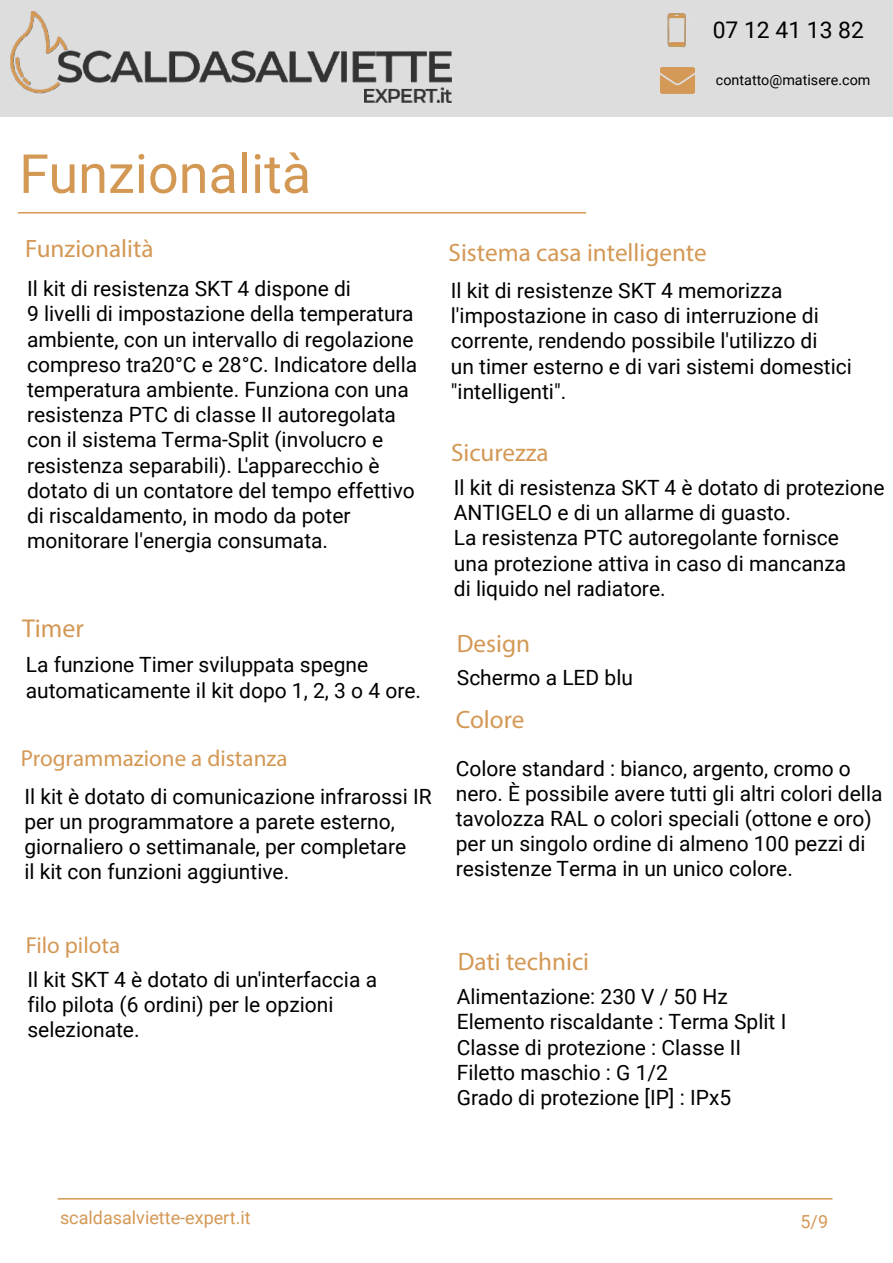
<style>
.page{position:relative;width:893px;height:1263px;background:#fff}
.page>*{position:absolute;margin:0;border:0;box-sizing:border-box;transform-origin:0 0}
.t1{font:54px "Roboto";color:#d49855}
.t2{font:25.95px "Myriad Pro";color:#d49855}
.t3{font:25.2px "Myriad Pro";color:#d49855}
.t4{font:23.1px "Myriad Pro";color:#d49855}
.t5{font:22.95px "Roboto";color:#000}
.t6{font:21px/25.2px "Roboto";color:#000}
.t7{font:18px "Roboto";color:#d49855}
.t8{font:14.4px "Roboto";color:#000}
</style>
<div class="page">
<div style="left:0;top:0;width:893px;height:116px;background:#ddd"></div>
<img style="left:667px;top:13px;width:19px;height:35px">
<img style="left:659px;top:67px;width:37px;height:27px">
<hr style="left:58px;top:1198px;width:774px;height:1px;background:#d49855">
<hr style="left:18px;top:212px;width:568px;height:1px;background:#d49855">
<img style="left:0;top:10px;width:464px;height:204px">
<img style="left:57px;top:1198px;width:410px;height:2px">
<p class="t5" style="left:713px;top:14px;width:153px">07 12 41 13 82</p>
<p class="t8" style="left:716px;top:70px;width:156px">contatto@matisere.com</p>
<h1 class="t1" style="left:19px;top:136px;width:293px">Funzionalità</h1>
<p class="t3" style="left:25px;top:233px;width:130px">Funzionalità</p>
<p class="t6" style="left:27px;top:275px;width:392px">Il kit di resistenza SKT 4 dispone di<br>9 livelli di impostazione della temperatura ambiente, con un intervallo di regolazione compreso tra20°C e 28°C. Indicatore della temperatura ambiente. Funziona con una resistenza PTC di classe II autoregolata con il sistema Terma-Split (involucro e resistenza separabili). L'apparecchio è dotato di un contatore del tempo effettivo di riscaldamento, in modo da poter monitorare l'energia consumata.</p>
<p class="t2" style="left:22px;top:613px;width:63px">Timer</p>
<p class="t6" style="left:26px;top:651px;width:397px">La funzione Timer sviluppata spegne automaticamente il kit dopo 1, 2, 3 o 4 ore.</p>
<p class="t4" style="left:21px;top:744px;width:268px">Programmazione a distanza</p>
<p class="t6" style="left:24px;top:783px;width:409px">Il kit è dotato di comunicazione infrarossi IR per un programmatore a parete esterno, giornaliero o settimanale, per completare<br>il kit con funzioni aggiuntive.</p>
<p class="t3" style="left:449px;top:237px;width:260px">Sistema casa intelligente</p>
<p class="t6" style="left:451px;top:277px;width:402px">Il kit di resistenze SKT 4 memorizza l'impostazione in caso di interruzione di corrente, rendendo possibile l'utilizzo di<br>un timer esterno e di vari sistemi domestici "intelligenti".</p>
<p class="t3" style="left:451px;top:437px;width:99px">Sicurezza</p>
<p class="t6" style="left:454px;top:474px;width:432px">Il kit di resistenza SKT 4 è dotato di protezione ANTIGELO e di un allarme di guasto.<br>La resistenza PTC autoregolante fornisce<br>una protezione attiva in caso di mancanza<br>di liquido nel radiatore.</p>
<p class="t3" style="left:457px;top:628px;width:75px">Design</p>
<p class="t6" style="left:457px;top:664px;width:178px">Schermo a LED blu</p>
<p class="t3" style="left:456px;top:704px;width:70px">Colore</p>
<p class="t6" style="left:456px;top:755px;width:428px">Colore standard : bianco, argento, cromo o nero. È possibile avere tutti gli altri colori della tavolozza RAL o colori speciali (ottone e oro) per un singolo ordine di almeno 100 pezzi di resistenze Terma in un unico colore.</p>
<p class="t4" style="left:26px;top:931px;width:96px">Filo pilota</p>
<p class="t6" style="left:27px;top:966px;width:351px">Il kit SKT 4 è dotato di un'interfaccia a filo pilota (6 ordini) per le opzioni selezionate.</p>
<p class="t3" style="left:458px;top:946px;width:133px">Dati technici</p>
<p class="t6" style="left:457px;top:983px;width:331px">Alimentazione: 230 V / 50 Hz<br>Elemento riscaldante : Terma Split I<br>Classe di protezione : Classe II<br>Filetto maschio : G 1/2<br>Grado di protezione [IP] : IPx5</p>
<p class="t7" style="left:60px;top:1204px;width:192px">scaldasalviette-expert.it</p>
<p class="t7" style="left:800px;top:1209px;width:29px">5/9</p>
</div>
